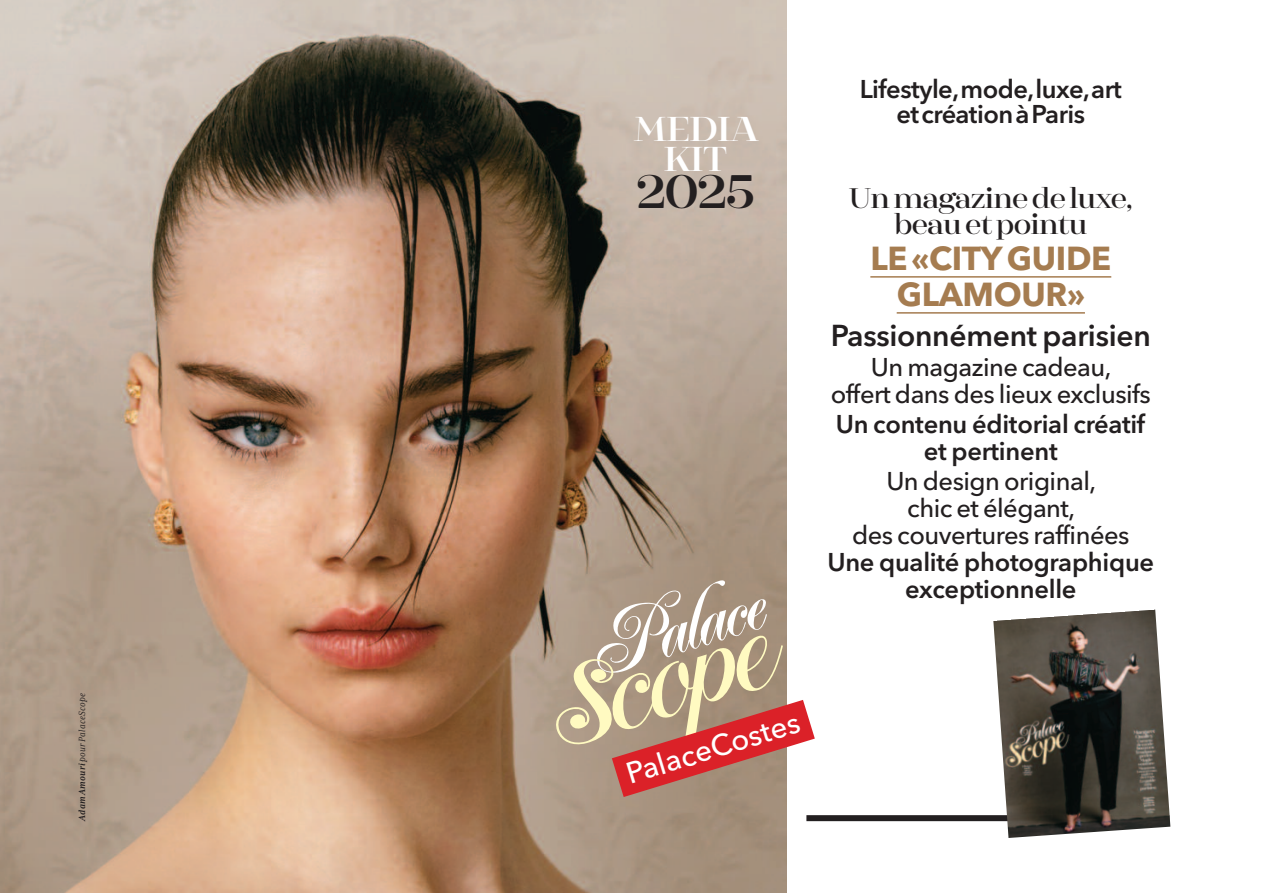
<style>
.page{position:relative;width:1263px;height:893px;background:#fff}
.page>*{position:absolute;margin:0;border:0;box-sizing:border-box;transform-origin:0 0}
.t1{font:700 45px "Cagliari";color:#231f20}
.t2{font:700 33px/36px "Avenir Next";letter-spacing:-.01em;color:#a57c50;text-align:center}
.t3{font:700 33px/30px "Cagliari";letter-spacing:-.015em;color:#fff;text-align:center}
.t4{font:600 30px "Avenir Next";letter-spacing:-.01em;color:#231f20}
.t5{font:500 29.7px "Avenir Next";color:#fff}
.t6{font:600 27px/25.5px "Cagliari";letter-spacing:-.025em;color:#231f20;text-align:center}
.t7{font:600 25.5px/27px "Avenir Next";letter-spacing:-.01em;color:#231f20;text-align:center}
.t8{font:500 25.5px/27px "Avenir Next";letter-spacing:-.02em;color:#231f20;text-align:center}
.t9{font:italic 10.5px "Mrs Eaves XL Serif Nar OT";letter-spacing:.035em;color:#231f20}
.s1{font-weight:700}
</style>
<div class="page">
<img style="left:0;top:0;width:787px;height:893px">
<hr style="left:870px;top:276px;width:241px;height:2px;background:#a57c50">
<hr style="left:897px;top:312px;width:188px;height:2px;background:#a57c50">
<svg style="left:553px;top:580px;width:262px;height:217px;background:#c29a8a"></svg>
<div style="left:806px;top:815px;width:363px;height:6px;background:#231f20"></div>
<img style="left:993px;top:610px;width:177px;height:228px">
<p class="t9" style="left:79px;top:821px;width:129px;rotate:-90deg"><span class="s1">Adam Amouri</span> pourPalaceScope</p>
<p class="t3" style="left:634px;top:113px;width:126px">MEDIA<br>KIT</p>
<h1 class="t1" style="left:636px;top:160px;width:120px">2025</h1>
<p class="t7" style="left:860px;top:75px;width:264px;line-height:25.5px">Lifestyle,mode,luxe,art etcréationàParis</p>
<p class="t6" style="left:849px;top:185px;width:285px">Unmagazinedeluxe, beauetpointu</p>
<p class="t2" style="left:870px;top:240px;width:242px">LE«CITYGUIDE<br>GLAMOUR»</p>
<p class="t4" style="left:831px;top:310px;width:322px">Passionnément parisien</p>
<p class="t8" style="left:831px;top:353px;width:322px">Un magazine cadeau,<br>offert dans des lieux exclusifs</p>
<p class="t7" style="left:836px;top:410px;width:311px">Un contenu éditorial créatif et pertinent</p>
<p class="t8" style="left:852px;top:467px;width:279px">Un design original,<br>chic et élégant,<br>des couvertures raffinées</p>
<p class="t7" style="left:827px;top:548px;width:328px">Une qualité photographique exceptionnelle</p>
<p class="t5" style="left:620px;top:750px;width:181px;rotate:-17deg">PalaceCostes</p>
</div>
